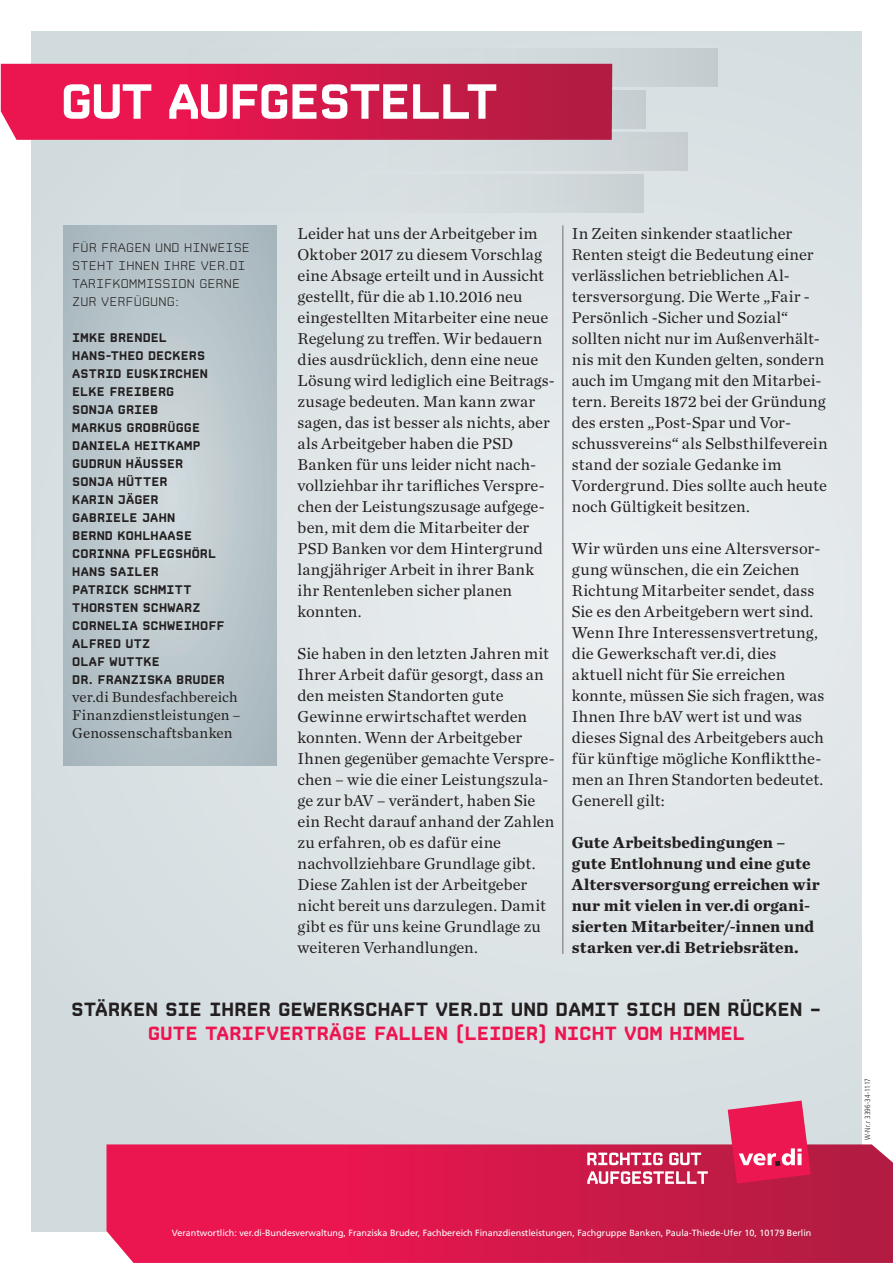
<style>
.page{position:relative;width:893px;height:1263px;background:#fff}
.page>*{position:absolute;margin:0;border:0;box-sizing:border-box;transform-origin:0 0}
.fliess{font:700 19.5px/24px "CP Prop v 07";letter-spacing:-.01em;color:#231f20;text-align:center}
.fliess-2{font:16.5px/21px "Chronicle Text G1";letter-spacing:.005em;color:#231f20}
.fliess-3{font:700 16.5px/21px "Chronicle Text G1";letter-spacing:.005em;color:#231f20}
.fliess-4{font:15px/18px "Chronicle Text G1";letter-spacing:.01em;color:#231f20}
.fliess-5{font:700 12.75px/18px "CP Prop v 07";letter-spacing:.01em;color:#231f20}
.fliess-6{font:300 12.75px/18px "CP Prop v 07";letter-spacing:.01em;color:#231f20}
.t1{font:9px "Frutiger LT Pro";color:#fff}
.fliess-7{font:300 condensed 7.5px "Frutiger LT Pro";letter-spacing:.015em;color:#231f20}
.s1{color:#ed1450}
</style>
<div class="page">
<div style="left:32px;top:32px;width:829px;height:1199px;background:linear-gradient(to right,#d5dee1,#e4e9eb)"></div>
<svg style="left:106px;top:1144px;width:787px;height:119px;background:#d61a4c"></svg>
<div style="left:133px;top:175px;width:511px;height:38px;background:#d6dee1"></div>
<div style="left:133px;top:133px;width:554px;height:38px;background:#d5dde0"></div>
<div style="left:133px;top:91px;width:513px;height:38px;background:#c7cfd2"></div>
<svg style="left:133px;top:49px;width:584px;height:38px;background:#ced5d8"></svg>
<svg style="left:728px;top:1100px;width:83px;height:83px;background:#e53a69"></svg>
<svg style="left:587px;top:1152px;width:75px;height:13px"></svg>
<svg style="left:669px;top:1152px;width:32px;height:13px"></svg>
<svg style="left:587px;top:1171px;width:121px;height:13px"></svg>
<svg style="left:1px;top:64px;width:611px;height:76px;background:#d21a4b"></svg>
<svg style="left:64px;top:84px;width:87px;height:35px"></svg>
<svg style="left:169px;top:84px;width:58px;height:35px;background:#f490ab"></svg>
<svg style="left:233px;top:84px;width:83px;height:35px;background:#ee95ad"></svg>
<svg style="left:322px;top:84px;width:85px;height:35px;background:#e68da5"></svg>
<svg style="left:413px;top:84px;width:83px;height:35px;background:#d9728c"></svg>
<hr style="left:562px;top:225px;width:1px;height:729px;background:#939598">
<svg style="left:64px;top:225px;width:213px;height:540px;background:#b8c5ca"></svg>
<p class="fliess-6" style="left:72px;top:239px;width:179px">FÜR FRAGEN UND HINWEISE<br>STEHT IHNEN IHRE VER.DI<br>TARIFKOMMISSION GERNE<br>ZUR VERFÜGUNG:</p>
<p class="fliess-5" style="left:72px;top:329px;width:96px">IMKE BRENDEL</p>
<p class="fliess-5" style="left:72px;top:347px;width:134px">HANS-THEO DECKERS</p>
<p class="fliess-5" style="left:72px;top:365px;width:137px">ASTRID EUSKIRCHEN</p>
<p class="fliess-5" style="left:72px;top:383px;width:104px">ELKE FREIBERG</p>
<p class="fliess-5" style="left:72px;top:401px;width:88px">SONJA GRIEB</p>
<p class="fliess-5" style="left:72px;top:419px;width:129px">MARKUS GROBRÜGGE</p>
<p class="fliess-5" style="left:72px;top:437px;width:130px">DANIELA HEITKAMP</p>
<p class="fliess-5" style="left:72px;top:455px;width:112px">GUDRUN HÄUSSER</p>
<p class="fliess-5" style="left:72px;top:473px;width:97px">SONJA HÜTTER</p>
<p class="fliess-5" style="left:72px;top:491px;width:88px">KARIN JÄGER</p>
<p class="fliess-5" style="left:72px;top:509px;width:104px">GABRIELE JAHN</p>
<p class="fliess-5" style="left:72px;top:527px;width:121px">BERND KOHLHAASE</p>
<p class="fliess-5" style="left:72px;top:545px;width:145px">CORINNA PFLEGSHÖRL</p>
<p class="fliess-5" style="left:72px;top:563px;width:88px">HANS SAILER</p>
<p class="fliess-5" style="left:72px;top:581px;width:121px">PATRICK SCHMITT</p>
<p class="fliess-5" style="left:72px;top:599px;width:130px">THORSTEN SCHWARZ</p>
<p class="fliess-5" style="left:72px;top:617px;width:154px">CORNELIA SCHWEIHOFF<br>ALFRED UTZ</p>
<p class="fliess-5" style="left:72px;top:653px;width:89px">OLAF WUTTKE</p>
<p class="fliess-5" style="left:72px;top:671px;width:154px">DR. FRANZISKA BRUDER</p>
<p class="fliess-4" style="left:72px;top:687px;width:170px">ver.di Bundesfachbereich<br>Finanzdienstleistungen –</p>
<p class="fliess-4" style="left:72px;top:723px;width:162px">Genossenschaftsbanken</p>
<p class="fliess-2" style="left:298px;top:222px;width:259px">Leider hat uns der Arbeitgeber im<br>Oktober 2017 zu diesem Vorschlag eine Absage erteilt und in Aussicht gestellt, für die ab 1.10.2016 neu eingestellten Mitarbeiter eine neue<br>Regelung zu treffen. Wir bedauern dies ausdrücklich, denn eine neue<br>Lösung wird lediglich eine Beitrags&shy;zusage bedeuten. Man kann zwar sagen, das ist besser als nichts, aber als Arbeitgeber haben die PSD<br>Banken für uns leider nicht nach&shy;vollziehbar ihr tarifliches Verspre&shy;chen der Leistungszusage aufgege&shy;ben, mit dem die Mitarbeiter der<br>PSD Banken vor dem Hintergrund langjähriger Arbeit in ihrer Bank ihr Rentenleben sicher planen konnten.</p>
<p class="fliess-2" style="left:298px;top:642px;width:259px">Sie haben in den letzten Jahren mit<br>Ihrer Arbeit dafür gesorgt, dass an den meisten Standorten gute<br>Gewinne erwirtschaftet werden konnten. Wenn der Arbeitgeber<br>Ihnen gegenüber gemachte Verspre&shy;chen – wie die einer Leistungszula&shy;ge zur bAV – verändert, haben Sie ein Recht darauf anhand der Zahlen zu erfahren, ob es dafür eine nachvollziehbare Grundlage gibt.<br>Diese Zahlen ist der Arbeitgeber nicht bereit uns darzulegen. Damit gibt es für uns keine Grundlage zu weiteren Verhandlungen.</p>
<p class="fliess-2" style="left:572px;top:222px;width:257px">In Zeiten sinkender staatlicher Renten steigt die Bedeutung einer verlässlichen betrieblichen Al&shy;tersversorgung. Die Werte „Fair - Persönlich -Sicher und Sozial“ sollten nicht nur im Außenverhält&shy;nis mit den Kunden gelten, sondern auch im Umgang mit den Mitarbei&shy;tern. Bereits 1872 bei der Gründung des ersten „Post-Spar und Vor&shy;schussvereins“ als Selbsthilfeverein stand der soziale Gedanke im Vordergrund. Dies sollte auch heute noch Gültigkeit besitzen.</p>
<p class="fliess-2" style="left:572px;top:537px;width:254px">Wir würden uns eine Altersversor&shy;gung wünschen, die ein Zeichen<br>Richtung Mitarbeiter sendet, dass<br>Sie es den Arbeitgebern wert sind.<br>Wenn Ihre Interessensvertretung, die Gewerkschaft ver.di, dies aktuell nicht für Sie erreichen konnte, müssen Sie sich fragen, was<br>Ihnen Ihre bAV wert ist und was dieses Signal des Arbeitgebers auch für künftige mögliche Konfliktthe&shy;men an Ihren Standorten bedeutet.<br>Generell gilt:</p>
<p class="fliess-3" style="left:572px;top:831px;width:249px">Gute Arbeitsbedingungen – gute Entlohnung und eine gute<br>Altersversorgung erreichen wir nur mit vielen in ver.di organi&shy;sierten Mitarbeiter/-innen und starken ver.di Betriebsräten.</p>
<p class="fliess" style="left:71px;top:997px;width:752px">STÄRKEN SIE IHRER GEWERKSCHAFT VER.DI UND DAMIT SICH DEN RÜCKEN –<br><span class="s1">GUTE TARIFVERTRÄGE FALLEN (LEIDER) NICHT VOM HIMMEL</span></p>
<p class="t1" style="left:172px;top:1227px;width:641px">Verantwortlich: ver.di-Bundesverwaltung, Franziska Bruder, Fachbereich Finanzdienstleistungen, Fachgruppe Banken, Paula-Thiede-Ufer 10, 10179 Berlin</p>
<p class="fliess-7" style="left:863px;top:1140px;width:63px;rotate:-90deg">W-Nr.r 3396-34-1117</p>
</div>
